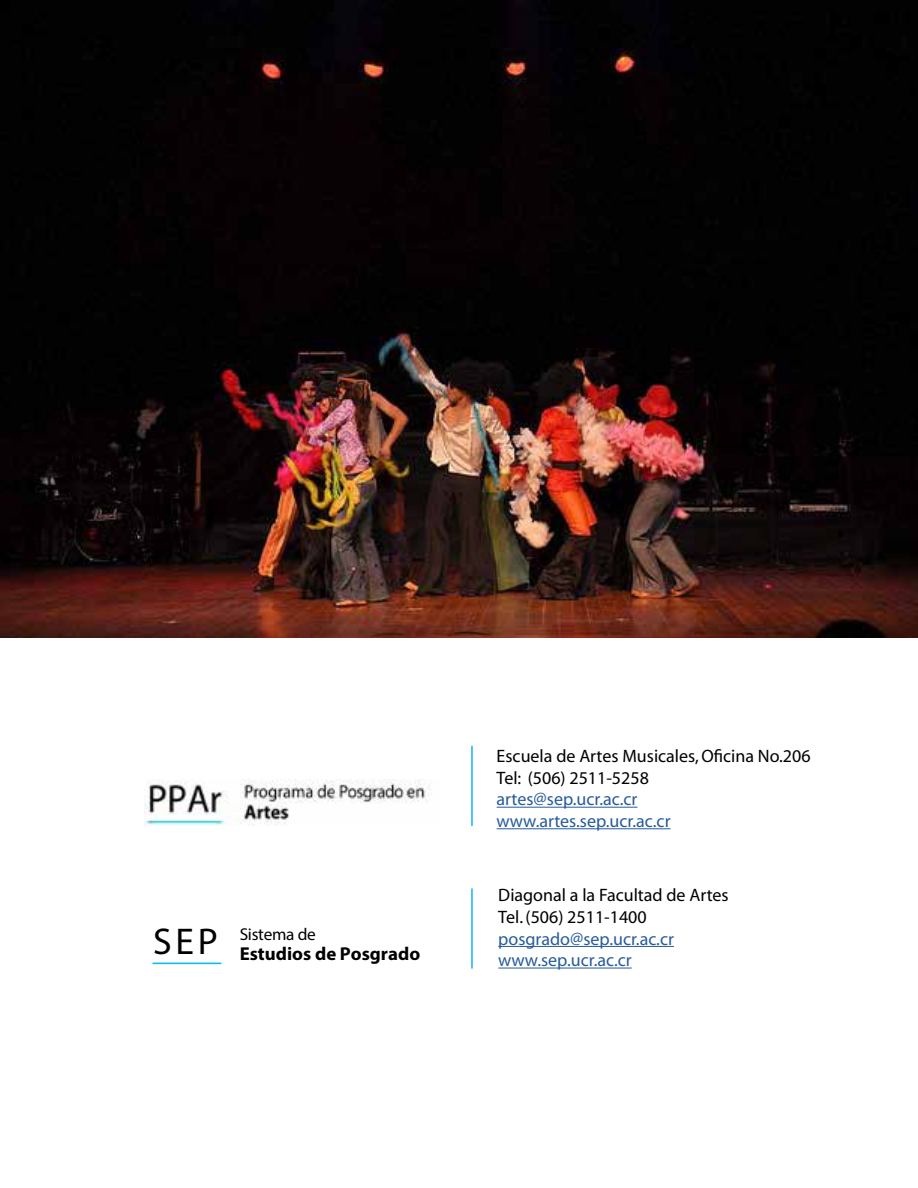
<style>
.page{position:relative;width:918px;height:1188px;background:#fff}
.page>*{position:absolute;margin:0;border:0;box-sizing:border-box;transform-origin:0 0}
.t1{font:700 18.75px "Myriad Pro";color:#000}
.t2{font:18px/21.6px "Myriad";color:#000}
.t3{font:18px/21.6px "Myriad";color:#275b9b}
.t4{font:17.1px "Myriad Pro";letter-spacing:-.015em;color:#000}
.s1{font-stretch:semi-expanded;font-size:37.35px}
</style>
<div class="page">
<hr style="left:497px;top:807px;width:140px;height:1px;background:#275b9b">
<hr style="left:497px;top:828px;width:174px;height:1px;background:#275b9b">
<hr style="left:498px;top:946px;width:176px;height:1px;background:#275b9b">
<hr style="left:498px;top:968px;width:134px;height:1px;background:#275b9b">
<hr style="left:471px;top:746px;width:2px;height:80px;background:#10b3ff">
<hr style="left:471px;top:888px;width:2px;height:81px;background:#10b3ff">
<hr style="left:153px;top:963px;width:68px;height:1px;background:#0bbbef">
<img style="left:145px;top:780px;width:284px;height:46px">
<img style="left:0;top:0;width:918px;height:638px">
<p class="t4" style="left:153px;top:924px;width:164px"><span class="s1">SEP</span> Sistema de</p>
<p class="t1" style="left:240px;top:942px;width:182px">Estudios de Posgrado</p>
<p class="t2" style="left:497px;top:746px;width:315px">Escuela de Artes Musicales, Oficina No.206<br>Tel: (506) 2511-5258</p>
<p class="t3" style="left:497px;top:789px;width:175px">artes@sep.ucr.ac.cr www.artes.sep.ucr.ac.cr</p>
<p class="t2" style="left:498px;top:885px;width:232px">Diagonal a la Facultad de Artes<br>Tel. (506) 2511-1400</p>
<p class="t3" style="left:498px;top:929px;width:177px">posgrado@sep.ucr.ac.cr www.sep.ucr.ac.cr</p>
</div>
